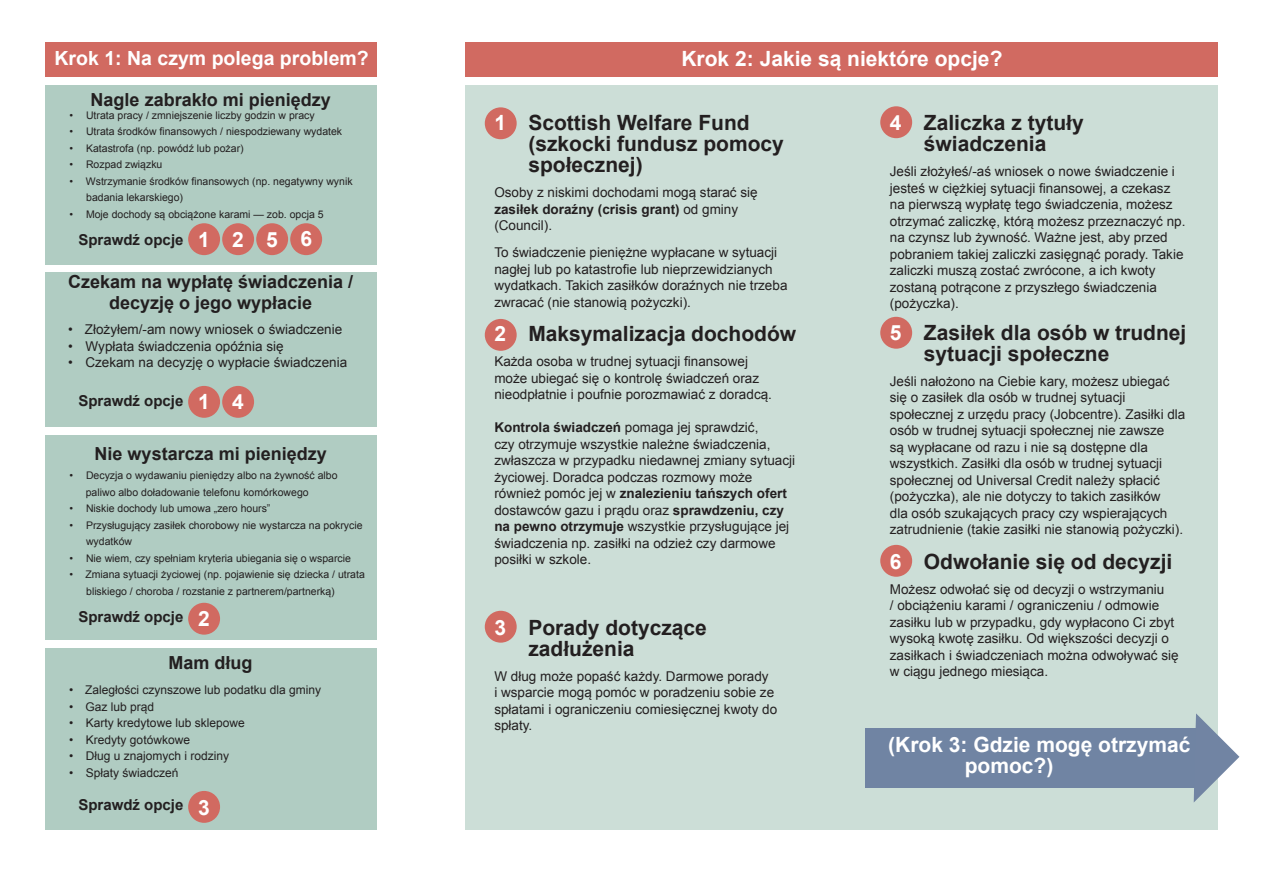
<style>
.page{position:relative;width:1263px;height:893px;background:#fff}
.page>*{position:absolute;margin:0;border:0;box-sizing:border-box;transform-origin:0 0}
.black_title{font:700 21px/21px "Arial";color:#231f20}
.white_title{font:700 21px "Arial";color:#fff}
.step_3_text{font:700 21px/21px "Arial";color:#fff}
.white_title-2{font:700 19.5px "Arial";color:#fff}
.quote_title{font:700 18px/21px "Arial";color:#231f20;text-align:center}
.black_title-2{font:700 18px "Arial";color:#231f20}
.options_text{font:700 15px "Arial";color:#231f20}
.text{font:13.5px/16.5px "Arial";color:#231f20}
.t1{font:12px "Arial";color:#231f20}
.t2{font:10.5px/16.5px "Arial";color:#231f20}
.s1{color:#fff}
.s2{font-weight:700}
</style>
<div class="page">
<div style="left:45px;top:435px;width:331px;height:204px;background:#b0ccc2"></div>
<div style="left:45px;top:648px;width:331px;height:181px;background:#b0ccc2"></div>
<div style="left:45px;top:273px;width:331px;height:154px;background:#b0ccc2"></div>
<div style="left:45px;top:85px;width:331px;height:179px;background:#b0ccc2"></div>
<div style="left:466px;top:85px;width:752px;height:744px;background:#ccded7"></div>
<div style="left:466px;top:43px;width:752px;height:34px;background:#d16a61"></div>
<div style="left:45px;top:43px;width:331px;height:34px;background:#d16a61"></div>
<div style="left:188px;top:791px;width:32px;height:32px;background:#d16a61;border-radius:50%"></div>
<div style="left:188px;top:603px;width:32px;height:32px;background:#d16a61;border-radius:50%"></div>
<div style="left:485px;top:107px;width:32px;height:32px;background:#d16a61;border-radius:50%"></div>
<div style="left:485px;top:319px;width:32px;height:32px;background:#d16a61;border-radius:50%"></div>
<div style="left:485px;top:611px;width:32px;height:32px;background:#d16a61;border-radius:50%"></div>
<div style="left:880px;top:106px;width:32px;height:32px;background:#d16a61;border-radius:50%"></div>
<div style="left:880px;top:317px;width:32px;height:32px;background:#d16a61;border-radius:50%"></div>
<div style="left:880px;top:545px;width:32px;height:32px;background:#d16a61;border-radius:50%"></div>
<div style="left:865px;top:728px;width:332px;height:60px;background:#7084a3"></div>
<svg style="left:1194px;top:713px;width:45px;height:89px"></svg>
<div style="left:290px;top:223px;width:32px;height:32px;background:#d16a61;border-radius:50%"></div>
<div style="left:256px;top:223px;width:32px;height:32px;background:#d16a61;border-radius:50%"></div>
<div style="left:222px;top:223px;width:32px;height:32px;background:#d16a61;border-radius:50%"></div>
<div style="left:188px;top:223px;width:32px;height:32px;background:#d16a61;border-radius:50%"></div>
<div style="left:222px;top:386px;width:32px;height:32px;background:#d16a61;border-radius:50%"></div>
<div style="left:188px;top:386px;width:32px;height:32px;background:#d16a61;border-radius:50%"></div>
<p class="white_title-2" style="left:55px;top:46px;width:316px">Krok 1: Na czym polega problem?</p>
<p class="white_title" style="left:681px;top:45px;width:322px">Krok 2: Jakie są niektóre opcje?</p>
<p class="quote_title" style="left:91px;top:89px;width:242px">Nagle zabrakło mi pieniędzy</p>
<p class="t2" style="left:69px;top:107px;width:247px">• Utrata pracy / zmniejszenie liczby godzin w pracy</p>
<p class="t2" style="left:69px;top:123px;width:274px">• Utrata środków finansowych / niespodziewany wydatek</p>
<p class="t2" style="left:69px;top:140px;width:176px">• Katastrofa (np. powódź lub pożar)</p>
<p class="t2" style="left:69px;top:156px;width:95px">• Rozpad związku</p>
<p class="t2" style="left:86px;top:173px;width:268px;text-indent:-17px">• Wstrzymanie środków finansowych (np. negatywny wynik badania lekarskiego)</p>
<p class="t2" style="left:69px;top:206px;width:256px">• Moje dochody są obciążone karami — zob. opcja 5</p>
<p class="options_text" style="left:78px;top:229px;width:107px">Sprawdź opcje</p>
<p class="quote_title" style="left:68px;top:272px;width:287px">Czekam na wypłatę świadczenia / decyzję o jego wypłacie</p>
<p class="text" style="left:68px;top:321px;width:276px">• Złożyłem/-am nowy wniosek o świadczenie</p>
<p class="text" style="left:68px;top:338px;width:217px">• Wypłata świadczenia opóźnia się</p>
<p class="text" style="left:68px;top:354px;width:281px">• Czekam na decyzję o wypłacie świadczenia</p>
<p class="options_text" style="left:78px;top:391px;width:107px">Sprawdź opcje</p>
<p class="black_title-2" style="left:95px;top:442px;width:234px">Nie wystarcza mi pieniędzy</p>
<p class="t2" style="left:86px;top:467px;width:253px;text-indent:-16px">• Decyzja o wydawaniu pieniędzy albo na żywność albo paliwo albo doładowanie telefonu komórkowego</p>
<p class="t2" style="left:69px;top:500px;width:203px">• Niskie dochody lub umowa „zero hours”</p>
<p class="t2" style="left:86px;top:517px;width:278px;text-indent:-17px">• Przysługujący zasiłek chorobowy nie wystarcza na pokrycie wydatków</p>
<p class="t2" style="left:69px;top:550px;width:283px">• Nie wiem, czy spełniam kryteria ubiegania się o wsparcie</p>
<p class="t2" style="left:86px;top:566px;width:280px;text-indent:-17px">• Zmiana sytuacji życiowej (np. pojawienie się dziecka / utrata bliskiego / choroba / rozstanie z partnerem/partnerką)</p>
<p class="options_text" style="left:78px;top:606px;width:107px">Sprawdź opcje</p>
<p class="quote_title" style="left:168px;top:653px;width:86px">Mam dług</p>
<p class="t1" style="left:69px;top:682px;width:254px">• Zaległości czynszowe lub podatku dla gminy</p>
<p class="t1" style="left:69px;top:699px;width:87px">• Gaz lub prąd</p>
<p class="t1" style="left:69px;top:715px;width:177px">• Karty kredytowe lub sklepowe</p>
<p class="t1" style="left:69px;top:732px;width:122px">• Kredyty gotówkowe</p>
<p class="t1" style="left:69px;top:748px;width:162px">• Dług u znajomych i rodziny</p>
<p class="t1" style="left:69px;top:765px;width:111px">• Spłaty świadczeń</p>
<p class="options_text" style="left:78px;top:794px;width:107px">Sprawdź opcje</p>
<p class="white_title" style="left:198px;top:793px;width:13px">3</p>
<p class="white_title" style="left:198px;top:226px;width:13px">1</p>
<p class="white_title" style="left:232px;top:226px;width:13px">2</p>
<p class="white_title" style="left:266px;top:226px;width:13px">5</p>
<p class="white_title" style="left:300px;top:225px;width:13px">6</p>
<p class="white_title" style="left:198px;top:388px;width:13px">1</p>
<p class="white_title" style="left:232px;top:388px;width:13px">4</p>
<p class="white_title" style="left:198px;top:605px;width:13px">2</p>
<p class="black_title" style="left:528px;top:113px;width:257px;text-indent:-34px"><span class="s1">1</span> Scottish Welfare Fund (szkocki fundusz pomocy społecznej)</p>
<p class="text" style="left:494px;top:184px;width:265px">Osoby z niskimi dochodami mogą starać się <span class="s2">zasiłek doraźny (crisis grant)</span> od gminy (Council).</p>
<p class="text" style="left:494px;top:244px;width:295px">To świadczenie pieniężne wypłacane w sytuacji nagłej lub po katastrofie lub nieprzewidzianych wydatkach. Takich zasiłków doraźnych nie trzeba zwracać (nie stanowią pożyczki).</p>
<p class="black_title" style="left:494px;top:324px;width:303px"><span class="s1">2</span> Maksymalizacja dochodów</p>
<p class="text" style="left:494px;top:353px;width:279px">Każda osoba w trudnej sytuacji finansowej może ubiegać się o kontrolę świadczeń oraz nieodpłatnie i poufnie porozmawiać z doradcą.</p>
<p class="text" style="left:494px;top:419px;width:302px"><span class="s2">Kontrola świadczeń</span> pomaga jej sprawdzić,<br>czy otrzymuje wszystkie należne świadczenia, zwłaszcza w przypadku niedawnej zmiany sytuacji życiowej. Doradca podczas rozmowy może również pomóc jej w <span class="s2">znalezieniu tańszych ofert </span>dostawców gazu i prądu oraz <span class="s2">sprawdzeniu, czy na pewno otrzymuje</span> wszystkie przysługujące jej świadczenia np. zasiłki na odzież czy darmowe posiłki w szkole.</p>
<p class="black_title" style="left:528px;top:617px;width:180px;text-indent:-34px"><span class="s1">3</span> Porady dotyczące zadłużenia</p>
<p class="text" style="left:494px;top:668px;width:284px">W dług może popaść każdy. Darmowe porady<br>i wsparcie mogą pomóc w poradzeniu sobie ze spłatami i ograniczeniu comiesięcznej kwoty do spłaty.</p>
<p class="black_title" style="left:890px;top:113px;width:195px;text-align:center"><span class="s1">4</span> Zaliczka z tytuły świadczenia</p>
<p class="text" style="left:890px;top:163px;width:297px">Jeśli złożyłeś/-aś wniosek o nowe świadczenie i jesteś w ciężkiej sytuacji finansowej, a czekasz na pierwszą wypłatę tego świadczenia, możesz otrzymać zaliczkę, którą możesz przeznaczyć np. na czynsz lub żywność. Ważne jest, aby przed pobraniem takiej zaliczki zasięgnąć porady. Takie zaliczki muszą zostać zwrócone, a ich kwoty zostaną potrącone z przyszłego świadczenia (pożyczka).</p>
<p class="black_title" style="left:924px;top:322px;width:264px;text-indent:-34px"><span class="s1">5</span> Zasiłek dla osób w trudnej sytuacji społeczne</p>
<p class="text" style="left:890px;top:373px;width:297px">Jeśli nałożono na Ciebie kary, możesz ubiegać się o zasiłek dla osób w trudnej sytuacji społecznej z urzędu pracy (Jobcentre). Zasiłki dla osób w trudnej sytuacji społecznej nie zawsze<br>są wypłacane od razu i nie są dostępne dla wszystkich. Zasiłki dla osób w trudnej sytuacji społecznej od Universal Credit należy spłacić (pożyczka), ale nie dotyczy to takich zasiłków<br>dla osób szukających pracy czy wspierających zatrudnienie (takie zasiłki nie stanowią pożyczki).</p>
<p class="black_title" style="left:890px;top:551px;width:284px"><span class="s1">6</span> Odwołanie się od decyzji</p>
<p class="text" style="left:890px;top:581px;width:290px">Możesz odwołać się od decyzji o wstrzymaniu<br>/ obciążeniu karami / ograniczeniu / odmowie zasiłku lub w przypadku, gdy wypłacono Ci zbyt wysoką kwotę zasiłku. Od większości decyzji o zasiłkach i świadczeniach można odwoływać się w ciągu jednego miesiąca.</p>
<p class="step_3_text" style="left:965px;top:735px;width:227px;text-indent:-77px">(Krok 3: Gdzie mogę otrzymać pomoc?)</p>
</div>
